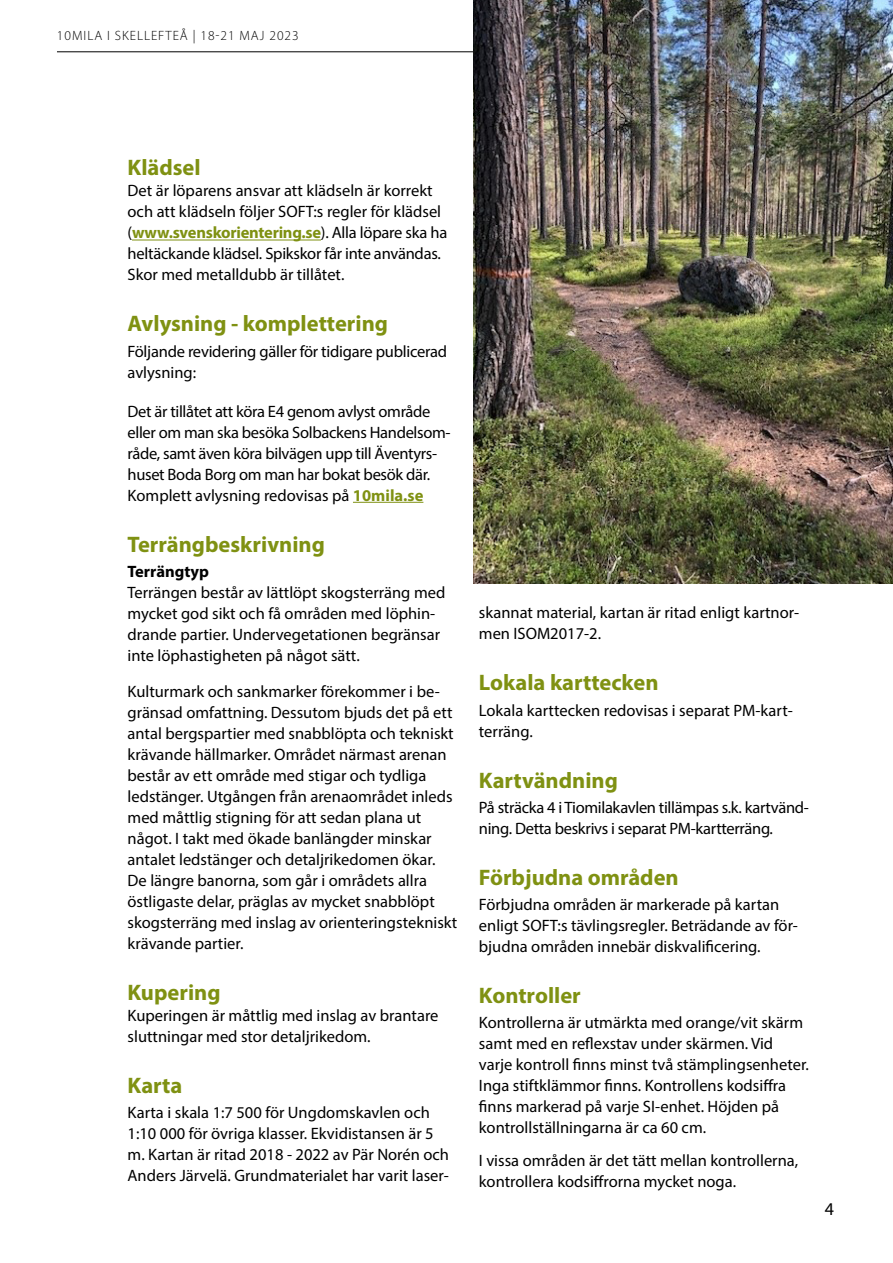
<style>
.page{position:relative;width:893px;height:1263px;background:#fff}
.page>*{position:absolute;margin:0;border:0;box-sizing:border-box;transform-origin:0 0}
.t1{font:700 22.5px "Myriad Pro";color:#7f9112}
.t2{font:18px "Myriad Pro";color:#000}
.t3{font:16.5px/21px "Myriad Pro";color:#000}
.t4{font:16.5px/21px "Myriad Pro";letter-spacing:-.02em;color:#000}
.t5{font:700 16.5px "Myriad Pro";color:#000}
.t6{font:13.5px "Myriad Variable Concept";letter-spacing:.07em;color:#000}
.s1{font-weight:700;color:#7f9112}
</style>
<div class="page">
<hr style="left:57px;top:51px;width:785px;height:1px;background:#000">
<hr style="left:132px;top:240px;width:189px;height:1px;background:#7f9112">
<hr style="left:353px;top:502px;width:70px;height:1px;background:#7f9112">
<img style="left:473px;top:0;width:420px;height:584px">
<p class="t6" style="left:57px;top:27px;width:243px">10MILA I SKELLEFTEÅ | 18-21 MAJ 2023</p>
<h1 class="t1" style="left:128px;top:153px;width:75px">Klädsel</h1>
<p class="t3" style="left:128px;top:180px;width:321px">Det är löparens ansvar att klädseln är korrekt och att klädseln följer SOFT:s regler för klädsel (<span class="s1">www.svenskorientering.se</span>). Alla löpare ska ha heltäckande klädsel. Spikskor får inte användas.<br>Skor med metalldubb är tillåtet.</p>
<h1 class="t1" style="left:128px;top:309px;width:262px">Avlysning - komplettering</h1>
<p class="t3" style="left:128px;top:340px;width:321px">Följande revidering gäller för tidigare publicerad avlysning:</p>
<p class="t4" style="left:128px;top:400px;width:325px">Det är tillåtet att köra E4 genom avlyst område eller om man ska besöka Solbackens Handelsom&shy;råde, samt även köra bilvägen upp till Äventyrs&shy;huset Boda Borg om man har bokat besök där.<br>Komplett avlysning redovisas på <span class="s1">10mila.se</span></p>
<h1 class="t1" style="left:128px;top:529px;width:199px">Terrängbeskrivning</h1>
<p class="t5" style="left:128px;top:561px;width:83px">Terrängtyp</p>
<p class="t3" style="left:128px;top:582px;width:319px">Terrängen består av lättlöpt skogsterräng med mycket god sikt och få områden med löphin&shy;drande partier. Undervegetationen begränsar inte löphastigheten på något sätt.</p>
<p class="t3" style="left:128px;top:681px;width:331px">Kulturmark och sankmarker förekommer i be&shy;gränsad omfattning. Dessutom bjuds det på ett antal bergspartier med snabblöpta och tekniskt krävande hällmarker. Området närmast arenan består av ett område med stigar och tydliga ledstänger. Utgången från arenaområdet inleds med måttlig stigning för att sedan plana ut något. I takt med ökade banlängder minskar antalet ledstänger och detaljrikedomen ökar.<br>De längre banorna, som går i områdets allra östligaste delar, präglas av mycket snabblöpt skogsterräng med inslag av orienteringstekniskt krävande partier.</p>
<h1 class="t1" style="left:128px;top:978px;width:94px">Kupering</h1>
<p class="t3" style="left:128px;top:1005px;width:312px">Kuperingen är måttlig med inslag av brantare sluttningar med stor detaljrikedom.</p>
<h1 class="t1" style="left:128px;top:1071px;width:56px">Karta</h1>
<p class="t3" style="left:128px;top:1102px;width:323px">Karta i skala 1:7 500 för Ungdomskavlen och 1:10 000 för övriga klasser. Ekvidistansen är 5 m. Kartan är ritad 2018 - 2022 av Pär Norén och Anders Järvelä. Grundmaterialet har varit laser-</p>
<p class="t3" style="left:479px;top:602px;width:322px">skannat material, kartan är ritad enligt kartnor&shy;men ISOM2017-2.</p>
<h1 class="t1" style="left:479px;top:668px;width:181px">Lokala karttecken</h1>
<p class="t3" style="left:479px;top:699px;width:315px">Lokala karttecken redovisas i separat PM-kart&shy;terräng.</p>
<h1 class="t1" style="left:479px;top:765px;width:141px">Kartvändning</h1>
<p class="t4" style="left:479px;top:796px;width:332px">På sträcka 4 i Tiomilakavlen tillämpas s.k. kartvänd&shy;ning. Detta beskrivs i separat PM-kartterräng.</p>
<h1 class="t1" style="left:479px;top:862px;width:201px">Förbjudna områden</h1>
<p class="t3" style="left:479px;top:894px;width:321px">Förbjudna områden är markerade på kartan enligt SOFT:s tävlingsregler. Beträdande av för&shy;bjudna områden innebär diskvalificering.</p>
<h1 class="t1" style="left:479px;top:981px;width:103px">Kontroller</h1>
<p class="t3" style="left:479px;top:1012px;width:332px">Kontrollerna är utmärkta med orange/vit skärm samt med en reflexstav under skärmen. Vid varje kontroll finns minst två stämplingsenheter.<br>Inga stiftklämmor finns. Kontrollens kodsiffra finns markerad på varje SI-enhet. Höjden på kontrollställningarna är ca 60 cm.</p>
<p class="t3" style="left:479px;top:1150px;width:321px">I vissa områden är det tätt mellan kontrollerna, kontrollera kodsiffrorna mycket noga.</p>
<p class="t2" style="left:825px;top:1198px;width:11px">4</p>
</div>
